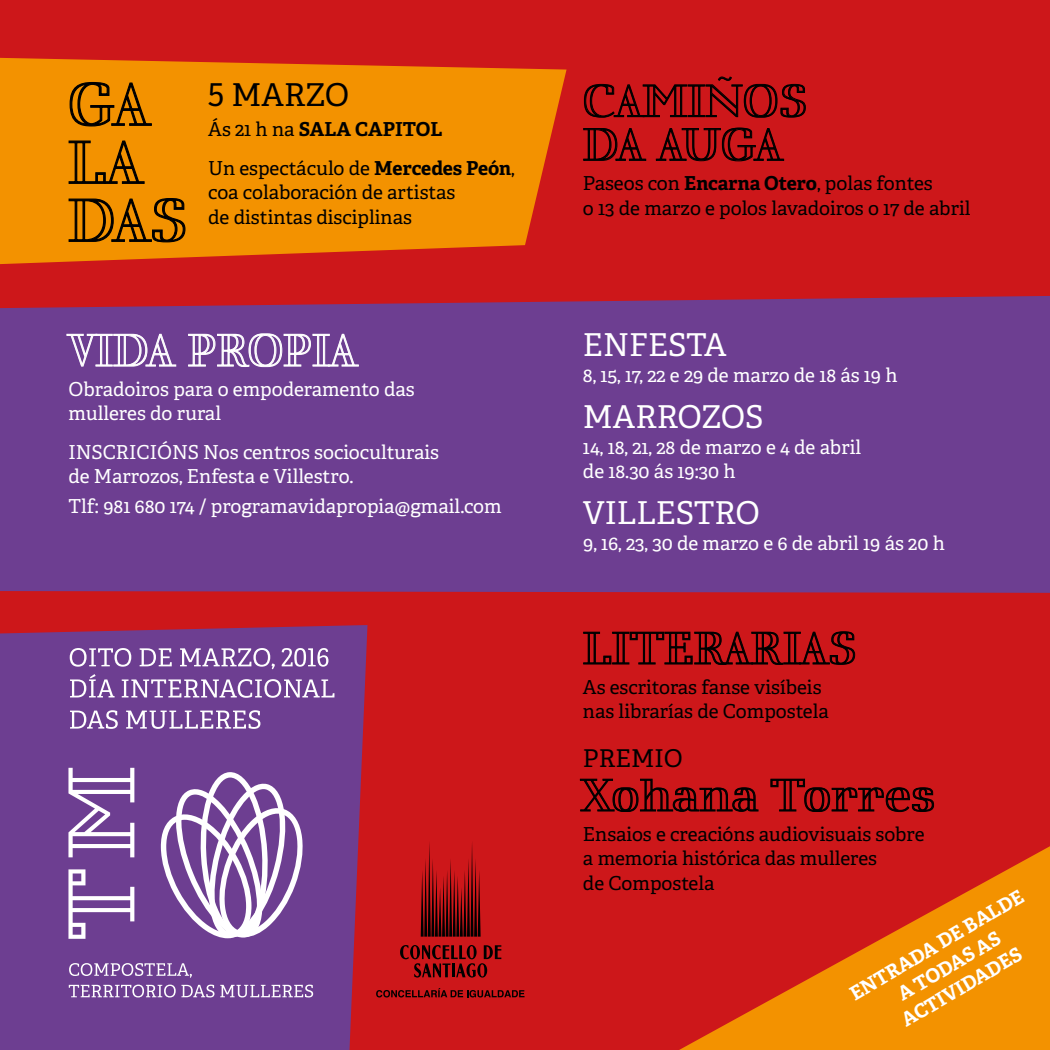
<style>
.page{position:relative;width:1050px;height:1050px;background:#cd171a}
.page>*{position:absolute;margin:0;border:0;box-sizing:border-box;transform-origin:0 0}
.t1{font:60.38px/58.1px "Karlo Open";letter-spacing:-.01em;color:#000}
.t2{font:45.5px/43.8px "Karlo Open";color:#000}
.t3{font:45.5px "Karlo Open";color:#fff}
.t4{font:31.5px "Adelle PE";color:#fff}
.t5{font:31.5px "Adelle PE";color:#000}
.t6{font:24.5px "Adelle PE";color:#000}
.t7{font:19.25px/24.5px "Adelle PE";color:#000}
.t8{font:19.25px/24.5px "Adelle PE";color:#fff}
.t9{font:700 19.25px/24.5px "Adelle PE";color:#fff;text-align:center}
.s1{font-weight:700}
</style>
<div class="page">
<div style="left:0;top:296px;width:1050px;height:297px;background:#6d3e91"></div>
<div style="left:0;top:625px;width:368px;height:425px;background:#6d3e91"></div>
<svg style="left:0;top:58px;width:567px;height:206px;background:#ee8203"></svg>
<svg style="left:679px;top:846px;width:371px;height:204px"></svg>
<svg style="left:421px;top:842px;width:60px;height:95px"></svg>
<svg style="left:400px;top:945px;width:101px;height:33px"></svg>
<svg style="left:376px;top:988px;width:149px;height:10px"></svg>
<svg style="left:584px;top:76px;width:222px;height:42px"></svg>
<svg style="left:583px;top:128px;width:64px;height:33px"></svg>
<svg style="left:656px;top:127px;width:129px;height:35px"></svg>
<svg style="left:66px;top:333px;width:111px;height:34px;background:#9370ad"></svg>
<svg style="left:188px;top:333px;width:171px;height:36px;background:#9674af"></svg>
<svg style="left:583px;top:631px;width:273px;height:34px"></svg>
<svg style="left:580px;top:778px;width:179px;height:34px"></svg>
<svg style="left:770px;top:778px;width:164px;height:34px"></svg>
<svg style="left:69px;top:81px;width:83px;height:46px;background:#b96f00"></svg>
<svg style="left:68px;top:140px;width:77px;height:45px;background:#bf7200"></svg>
<svg style="left:68px;top:197px;width:118px;height:46px;background:#b56d00"></svg>
<svg style="left:69px;top:963px;width:123px;height:15px;background:#9370ad"></svg>
<svg style="left:69px;top:985px;width:145px;height:13px;background:#9979b2"></svg>
<svg style="left:220px;top:985px;width:93px;height:13px"></svg>
<svg style="left:161px;top:772px;width:143px;height:166px;background:#9d7eb5"></svg>
<svg style="left:68px;top:869px;width:66px;height:70px;background:#916eac"></svg>
<svg style="left:68px;top:768px;width:66px;height:89px;background:#9a79b3"></svg>
<svg style="left:70px;top:710px;width:190px;height:19px;background:#9978b2"></svg>
<svg style="left:70px;top:648px;width:264px;height:50px;background:#8d68a9"></svg>
<h1 class="t1" style="left:68px;top:76px;width:122px">GA<br>LA<br>DAS</h1>
<h3 class="t5" style="left:208px;top:72px;width:142px">5 MARZO</h3>
<p class="t7" style="left:208px;top:109px;width:308px;line-height:38.5px">Ás 21 h na <span class="s1">SALA CAPITOL<br></span>Un espectáculo de <span class="s1">Mercedes Peón</span>,</p>
<p class="t7" style="left:208px;top:179px;width:249px">coa colaboración de artistas de distintas disciplinas</p>
<h2 class="t3" style="left:68px;top:324px;width:290px">VIDA PROPIA</h2>
<p class="t8" style="left:68px;top:376px;width:348px">Obradoiros para o empoderamento das mulleres do rural</p>
<p class="t8" style="left:68px;top:439px;width:372px">INSCRICIÓNS Nos centros socioculturais de Marrozos, Enfesta e Villestro.</p>
<p class="t8" style="left:68px;top:493px;width:435px">Tlf: 981 680 174 / programavidapropia@gmail.com</p>
<h2 class="t2" style="left:583px;top:80px;width:226px">CAMIÑOS<br>DA AUGA</h2>
<p class="t7" style="left:583px;top:170px;width:389px">Paseos con <span class="s1">Encarna Otero</span>, polas fontes<br>o 13 de marzo e polos lavadoiros o 17 de abril</p>
<h3 class="t4" style="left:583px;top:322px;width:145px">ENFESTA</h3>
<p class="t8" style="left:583px;top:362px;width:316px">8, 15, 17, 22 e 29 de marzo de 18 ás 19 h</p>
<h3 class="t4" style="left:583px;top:393px;width:182px">MARROZOS</h3>
<p class="t8" style="left:583px;top:434px;width:280px">14, 18, 21, 28 de marzo e 4 de abril de 18.30 ás 19:30 h</p>
<h3 class="t4" style="left:583px;top:490px;width:178px">VILLESTRO</h3>
<p class="t8" style="left:583px;top:530px;width:363px">9, 16, 23, 30 de marzo e 6 de abril 19 ás 20 h</p>
<h2 class="t2" style="left:583px;top:627px;width:276px">LITERARIAS</h2>
<p class="t7" style="left:583px;top:674px;width:247px">As escritoras fanse visíbeis nas librarías de Compostela</p>
<p class="t6" style="left:583px;top:741px;width:101px">PREMIO</p>
<h2 class="t2" style="left:583px;top:774px;width:354px">Xohana Torres</h2>
<p class="t7" style="left:583px;top:821px;width:343px">Ensaios e creacións audiovisuais sobre a memoria histórica das mulleres<br>de Compostela</p>
<p class="t9" style="left:845px;top:983px;width:199px;rotate:-30deg">ENTRADA DE BALDE<br>A TODAS AS<br>ACTIVIDADES</p>
</div>
